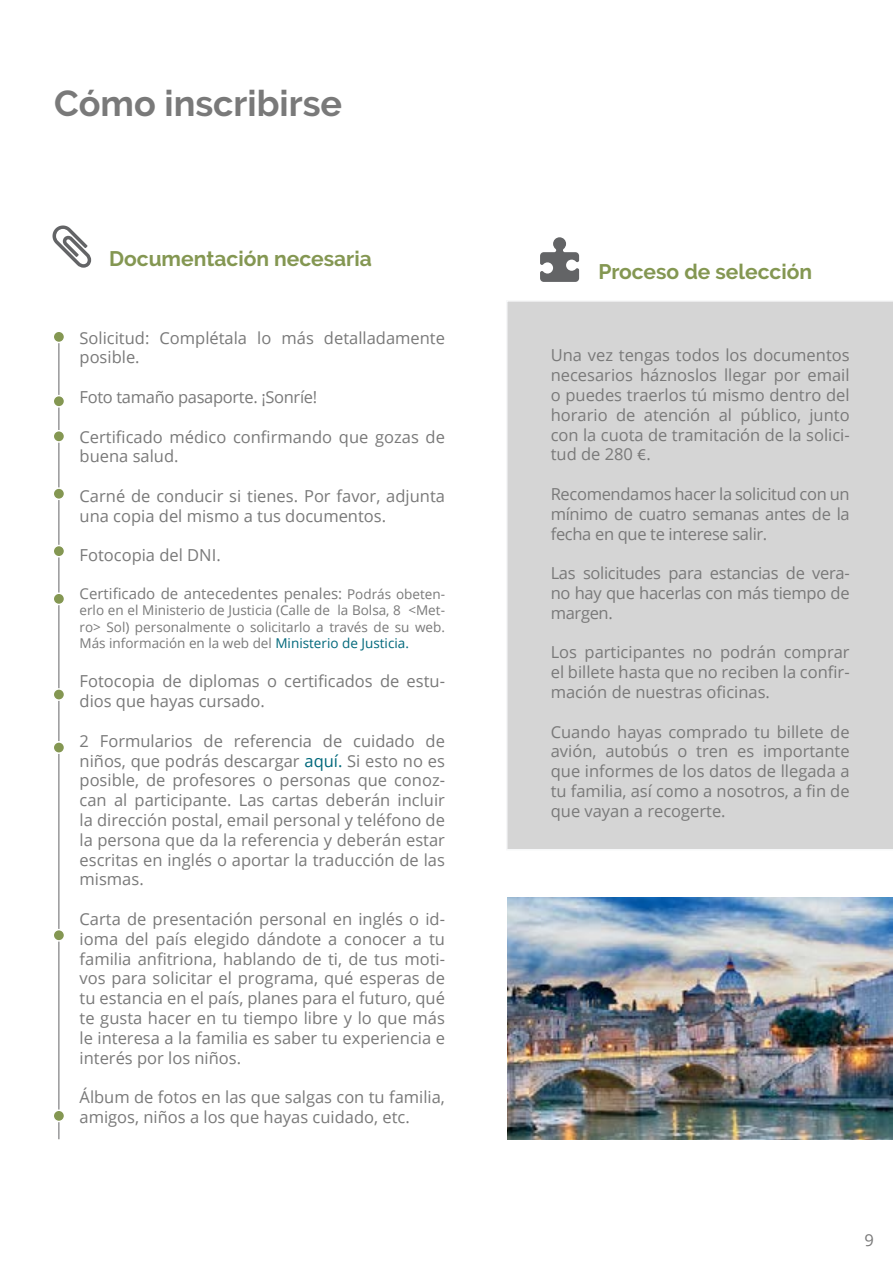
<style>
.page{position:relative;width:893px;height:1263px;background:#fff}
.page>*{position:absolute;margin:0;border:0;box-sizing:border-box;transform-origin:0 0}
.t1{font:700 36px "Raleway";color:#797979}
.t2{font:700 21px "Raleway";color:#849752}
.t3{font:16.5px/19.8px "Open Sans";color:#797979;text-align:justify}
.t4{font:16.5px "Open Sans";letter-spacing:-.02em;color:#797979}
.t5{font:15px "Open Sans";color:#797979}
.t6{font:13.5px/16.2px "Open Sans";color:#797979;text-align:justify}
.s1{font-size:13.5px}
.s2{color:#00687b}
.s3{font-family:"Myriad Pro"}
</style>
<div class="page">
<div style="left:507px;top:301px;width:386px;height:548px;background:#d5d5d5"></div>
<svg style="left:540px;top:237px;width:39px;height:45px"></svg>
<svg style="left:53px;top:225px;width:38px;height:43px"></svg>
<hr style="left:59px;top:332px;width:1px;height:409px;background:#636466">
<div style="left:53px;top:488px;width:12px;height:11px;background:#849752;border-radius:50%"></div>
<div style="left:53px;top:487px;width:12px;height:13px;border:2px solid #fff;border-radius:50%"></div>
<div style="left:53px;top:431px;width:12px;height:11px;background:#849752;border-radius:50%"></div>
<div style="left:53px;top:430px;width:12px;height:13px;border:2px solid #fff;border-radius:50%"></div>
<div style="left:53px;top:331px;width:12px;height:11px;background:#849752;border-radius:50%"></div>
<div style="left:53px;top:330px;width:12px;height:13px;border:2px solid #fff;border-radius:50%"></div>
<div style="left:53px;top:396px;width:12px;height:11px;background:#849752;border-radius:50%"></div>
<div style="left:53px;top:395px;width:12px;height:13px;border:2px solid #fff;border-radius:50%"></div>
<div style="left:53px;top:545px;width:12px;height:12px;background:#849752;border-radius:50%"></div>
<div style="left:53px;top:545px;width:12px;height:12px;border:2px solid #fff;border-radius:50%"></div>
<div style="left:53px;top:593px;width:12px;height:11px;background:#849752;border-radius:50%"></div>
<div style="left:53px;top:592px;width:12px;height:13px;border:2px solid #fff;border-radius:50%"></div>
<div style="left:53px;top:689px;width:12px;height:11px;background:#849752;border-radius:50%"></div>
<div style="left:53px;top:688px;width:12px;height:13px;border:2px solid #fff;border-radius:50%"></div>
<hr style="left:59px;top:742px;width:1px;height:397px;background:#636466">
<div style="left:53px;top:930px;width:12px;height:11px;background:#849752;border-radius:50%"></div>
<div style="left:53px;top:929px;width:12px;height:13px;border:2px solid #fff;border-radius:50%"></div>
<div style="left:53px;top:742px;width:12px;height:11px;background:#849752;border-radius:50%"></div>
<div style="left:53px;top:741px;width:12px;height:13px;border:2px solid #fff;border-radius:50%"></div>
<div style="left:53px;top:1110px;width:12px;height:11px;background:#849752;border-radius:50%"></div>
<div style="left:53px;top:1109px;width:12px;height:13px;border:2px solid #fff;border-radius:50%"></div>
<img style="left:507px;top:898px;width:386px;height:241px">
<h1 class="t1" style="left:54px;top:83px;width:290px">Cómo inscribirse</h1>
<p class="t2" style="left:109px;top:247px;width:264px">Documentación necesaria</p>
<p class="t3" style="left:80px;top:327px;width:367px">Solicitud: Complétala lo más detalladamente posible.</p>
<p class="t4" style="left:80px;top:386px;width:239px">Foto tamaño pasaporte. ¡Sonríe!</p>
<p class="t3" style="left:80px;top:426px;width:367px">Certificado médico confirmando que gozas de buena salud.</p>
<p class="t3" style="left:80px;top:486px;width:367px">Carné de conducir si tienes. Por favor, adjunta una copia del mismo a tus documentos.</p>
<p class="t3" style="left:80px;top:545px;width:143px">Fotocopia del DNI.</p>
<p class="t5" style="left:80px;top:583px;width:367px">Certificado de antecedentes penales: <span class="s1">Podrás obeten-</span></p>
<p class="t6" style="left:80px;top:602px;width:367px">erlo en el Ministerio de Justicia (Calle de la Bolsa, 8 &lt;Met&shy;ro&gt; Sol) personalmente o solicitarlo a través de su web.<br>Más información en la web del <span class="s2">Ministerio de Justicia.</span></p>
<p class="t3" style="left:80px;top:671px;width:367px">Fotocopia de diplomas o certificados de estu&shy;dios que hayas cursado.</p>
<p class="t3" style="left:80px;top:730px;width:367px">2 Formularios de referencia de cuidado de niños, que podrás descargar <span class="s2">aquí.</span> Si esto no es posible, de profesores o personas que conoz&shy;can al participante. Las cartas deberán incluir la dirección postal, email personal y teléfono de la persona que da la referencia y deberán estar escritas en inglés o aportar la traducción de las mismas.</p>
<p class="t3" style="left:80px;top:909px;width:367px">Carta de presentación personal en inglés o id&shy;ioma del país elegido dándote a conocer a tu familia anfitriona, hablando de ti, de tus moti&shy;vos para solicitar el programa, qué esperas de tu estancia en el país, planes para el futuro, qué te gusta hacer en tu tiempo libre y lo que más le interesa a la familia es saber tu experiencia e interés por los niños.</p>
<p class="t3" style="left:80px;top:1087px;width:367px">Álbum de fotos en las que salgas con tu familia, amigos, niños a los que hayas cuidado, etc.</p>
<p class="t2" style="left:598px;top:260px;width:215px">Proceso de selección</p>
<p class="t3" style="left:551px;top:345px;width:300px">Una vez tengas todos los documentos necesarios háznoslos llegar por email o puedes traerlos tú mismo dentro del horario de atención al público, junto con la cuota de tramitación de la solici&shy;tud de 280 <span class="s3">€</span>.</p>
<p class="t3" style="left:551px;top:484px;width:300px">Recomendamos hacer la solicitud con un mínimo de cuatro semanas antes de la fecha en que te interese salir.</p>
<p class="t3" style="left:551px;top:563px;width:300px">Las solicitudes para estancias de vera&shy;no hay que hacerlas con más tiempo de margen.</p>
<p class="t3" style="left:551px;top:642px;width:300px">Los participantes no podrán comprar el billete hasta que no reciben la confir&shy;mación de nuestras oficinas.</p>
<p class="t3" style="left:551px;top:721px;width:300px">Cuando hayas comprado tu billete de avión, autobús o tren es importante que informes de los datos de llegada a tu familia, así como a nosotros, a fin de que vayan a recogerte.</p>
<p class="t3" style="left:864px;top:1230px;width:11px">9</p>
</div>
